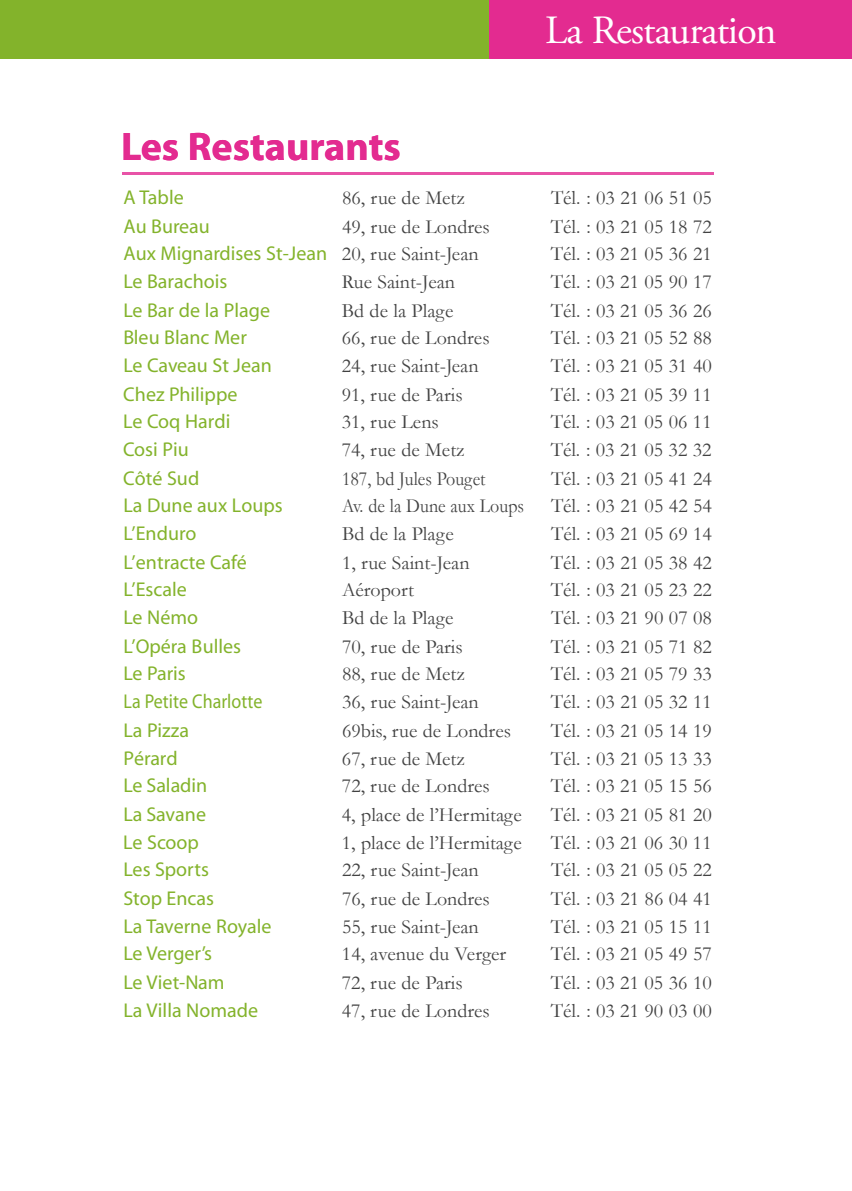
<style>
.page{position:relative;width:852px;height:1191px;background:#fff}
.page>*{position:absolute;margin:0;border:0;box-sizing:border-box;transform-origin:0 0}
.t1{font:40px "Adobe Garamond Pro";letter-spacing:-.025em;color:#fff}
.t2{font:700 40px "Myriad";color:#e32b90}
.t3{font:20px "Garamond";color:#424242}
.t4{font:20px "Myriad";color:#83b32b}
.t5{font:20px "Garamond";color:#424242;scale:.9 1}
.t6{font:20px "Myriad";color:#83b32b;scale:.9 1}
.s1{font-family:"Garamond";color:#424242}
</style>
<div class="page">
<div style="left:0;top:0;width:841px;height:59px;background:#83b32b"></div>
<div style="left:489px;top:0;width:362px;height:59px;background:#e32b90"></div>
<hr style="left:122px;top:172px;width:591px;height:3px;background:#e853a7">
<h1 class="t2" style="left:121px;top:131px;width:281px">Les Restaurants</h1>
<h1 class="t1" style="left:545px;top:14px;width:233px">La Restauration</h1>
<p class="t4" style="left:123px;top:190px;width:62px">A Table</p>
<p class="t3" style="left:342px;top:187px;width:124px">86, rue de Metz</p>
<p class="t3" style="left:551px;top:187px;width:162px">Tél. : 03 21 06 51 05</p>
<p class="t4" style="left:123px;top:218px;width:88px">Au Bureau</p>
<p class="t3" style="left:342px;top:215px;width:149px">49, rue de Londres</p>
<p class="t3" style="left:551px;top:215px;width:162px">Tél. : 03 21 05 18 72</p>
<p class="t4" style="left:123px;top:246px;width:357px">Aux Mignardises St-Jean <span class="s1">20, rue Saint-Jean</span></p>
<p class="t3" style="left:551px;top:243px;width:162px">Tél. : 03 21 05 36 21</p>
<p class="t4" style="left:123px;top:274px;width:106px">Le Barachois</p>
<p class="t3" style="left:342px;top:271px;width:115px">Rue Saint-Jean</p>
<p class="t3" style="left:550px;top:271px;width:162px">Tél. : 03 21 05 90 17</p>
<p class="t4" style="left:123px;top:302px;width:148px">Le Bar de la Plage</p>
<p class="t3" style="left:342px;top:299px;width:113px">Bd de la Plage</p>
<p class="t3" style="left:550px;top:299px;width:162px">Tél. : 03 21 05 36 26</p>
<p class="t4" style="left:123px;top:330px;width:125px">Bleu Blanc Mer</p>
<p class="t3" style="left:342px;top:327px;width:149px">66, rue de Londres</p>
<p class="t3" style="left:550px;top:327px;width:162px">Tél. : 03 21 05 52 88</p>
<p class="t4" style="left:123px;top:358px;width:150px">Le Caveau St Jean</p>
<p class="t3" style="left:342px;top:355px;width:138px">24, rue Saint-Jean</p>
<p class="t3" style="left:550px;top:355px;width:162px">Tél. : 03 21 05 31 40</p>
<p class="t4" style="left:123px;top:386px;width:116px">Chez Philippe</p>
<p class="t3" style="left:342px;top:383px;width:122px">91, rue de Paris</p>
<p class="t3" style="left:550px;top:383px;width:162px">Tél. : 03 21 05 39 11</p>
<p class="t4" style="left:123px;top:414px;width:109px">Le Coq Hardi</p>
<p class="t3" style="left:342px;top:411px;width:98px">31, rue Lens</p>
<p class="t3" style="left:550px;top:411px;width:162px">Tél. : 03 21 05 06 11</p>
<p class="t4" style="left:123px;top:442px;width:67px">Cosi Piu</p>
<p class="t3" style="left:342px;top:439px;width:124px">74, rue de Metz</p>
<p class="t3" style="left:550px;top:439px;width:162px">Tél. : 03 21 05 32 32</p>
<p class="t4" style="left:123px;top:470px;width:78px">Côté Sud</p>
<p class="t5" style="left:342px;top:467px;width:161px">187, bd Jules Pouget</p>
<p class="t3" style="left:551px;top:467px;width:162px">Tél. : 03 21 05 41 24</p>
<p class="t4" style="left:123px;top:498px;width:161px">La Dune aux Loups</p>
<p class="t5" style="left:342px;top:495px;width:204px">Av. de la Dune aux Loups</p>
<p class="t3" style="left:551px;top:495px;width:162px">Tél. : 03 21 05 42 54</p>
<p class="t4" style="left:123px;top:526px;width:75px">L’Enduro</p>
<p class="t3" style="left:342px;top:523px;width:113px">Bd de la Plage</p>
<p class="t3" style="left:551px;top:523px;width:162px">Tél. : 03 21 05 69 14</p>
<p class="t4" style="left:123px;top:554px;width:125px">L’entracte Café</p>
<p class="t3" style="left:342px;top:551px;width:129px">1, rue Saint-Jean</p>
<p class="t3" style="left:551px;top:551px;width:162px">Tél. : 03 21 05 38 42</p>
<p class="t4" style="left:123px;top:582px;width:65px">L’Escale</p>
<p class="t3" style="left:342px;top:579px;width:74px">Aéroport</p>
<p class="t3" style="left:551px;top:579px;width:162px">Tél. : 03 21 05 23 22</p>
<p class="t4" style="left:123px;top:610px;width:76px">Le Némo</p>
<p class="t3" style="left:342px;top:607px;width:113px">Bd de la Plage</p>
<p class="t3" style="left:551px;top:607px;width:162px">Tél. : 03 21 90 07 08</p>
<p class="t4" style="left:123px;top:638px;width:119px">L’Opéra Bulles</p>
<p class="t3" style="left:342px;top:635px;width:122px">70, rue de Paris</p>
<p class="t3" style="left:551px;top:635px;width:162px">Tél. : 03 21 05 71 82</p>
<p class="t4" style="left:123px;top:666px;width:64px">Le Paris</p>
<p class="t3" style="left:342px;top:663px;width:124px">88, rue de Metz</p>
<p class="t3" style="left:551px;top:663px;width:162px">Tél. : 03 21 05 79 33</p>
<p class="t6" style="left:123px;top:694px;width:156px">La Petite Charlotte</p>
<p class="t3" style="left:342px;top:691px;width:138px">36, rue Saint-Jean</p>
<p class="t3" style="left:551px;top:691px;width:162px">Tél. : 03 21 05 32 11</p>
<p class="t4" style="left:123px;top:722px;width:67px">La Pizza</p>
<p class="t3" style="left:342px;top:719px;width:170px">69bis, rue de Londres</p>
<p class="t3" style="left:551px;top:719px;width:162px">Tél. : 03 21 05 14 19</p>
<p class="t4" style="left:123px;top:750px;width:56px">Pérard</p>
<p class="t3" style="left:342px;top:747px;width:124px">67, rue de Metz</p>
<p class="t3" style="left:551px;top:747px;width:162px">Tél. : 03 21 05 13 33</p>
<p class="t4" style="left:123px;top:778px;width:85px">Le Saladin</p>
<p class="t3" style="left:342px;top:775px;width:149px">72, rue de Londres</p>
<p class="t3" style="left:550px;top:775px;width:162px">Tél. : 03 21 05 15 56</p>
<p class="t4" style="left:123px;top:806px;width:84px">La Savane</p>
<p class="t3" style="left:342px;top:803px;width:181px">4, place de l’Hermitage</p>
<p class="t3" style="left:550px;top:803px;width:162px">Tél. : 03 21 05 81 20</p>
<p class="t4" style="left:123px;top:834px;width:77px">Le Scoop</p>
<p class="t3" style="left:342px;top:831px;width:181px">1, place de l’Hermitage</p>
<p class="t3" style="left:550px;top:831px;width:162px">Tél. : 03 21 06 30 11</p>
<p class="t4" style="left:123px;top:862px;width:87px">Les Sports</p>
<p class="t3" style="left:342px;top:859px;width:138px">22, rue Saint-Jean</p>
<p class="t3" style="left:551px;top:859px;width:162px">Tél. : 03 21 05 05 22</p>
<p class="t4" style="left:123px;top:890px;width:92px">Stop Encas</p>
<p class="t3" style="left:342px;top:887px;width:149px">76, rue de Londres</p>
<p class="t3" style="left:551px;top:887px;width:162px">Tél. : 03 21 86 04 41</p>
<p class="t4" style="left:123px;top:918px;width:149px">La Taverne Royale</p>
<p class="t3" style="left:342px;top:915px;width:138px">55, rue Saint-Jean</p>
<p class="t3" style="left:551px;top:915px;width:162px">Tél. : 03 21 05 15 11</p>
<p class="t4" style="left:123px;top:946px;width:90px">Le Verger’s</p>
<p class="t3" style="left:342px;top:943px;width:166px">14, avenue du Verger</p>
<p class="t3" style="left:551px;top:943px;width:162px">Tél. : 03 21 05 49 57</p>
<p class="t4" style="left:123px;top:974px;width:103px">Le Viet-Nam</p>
<p class="t3" style="left:342px;top:971px;width:122px">72, rue de Paris</p>
<p class="t3" style="left:550px;top:971px;width:162px">Tél. : 03 21 05 36 10</p>
<p class="t4" style="left:123px;top:1002px;width:136px">La Villa Nomade</p>
<p class="t3" style="left:342px;top:999px;width:149px">47, rue de Londres</p>
<p class="t3" style="left:550px;top:999px;width:162px">Tél. : 03 21 90 03 00</p>
</div>
